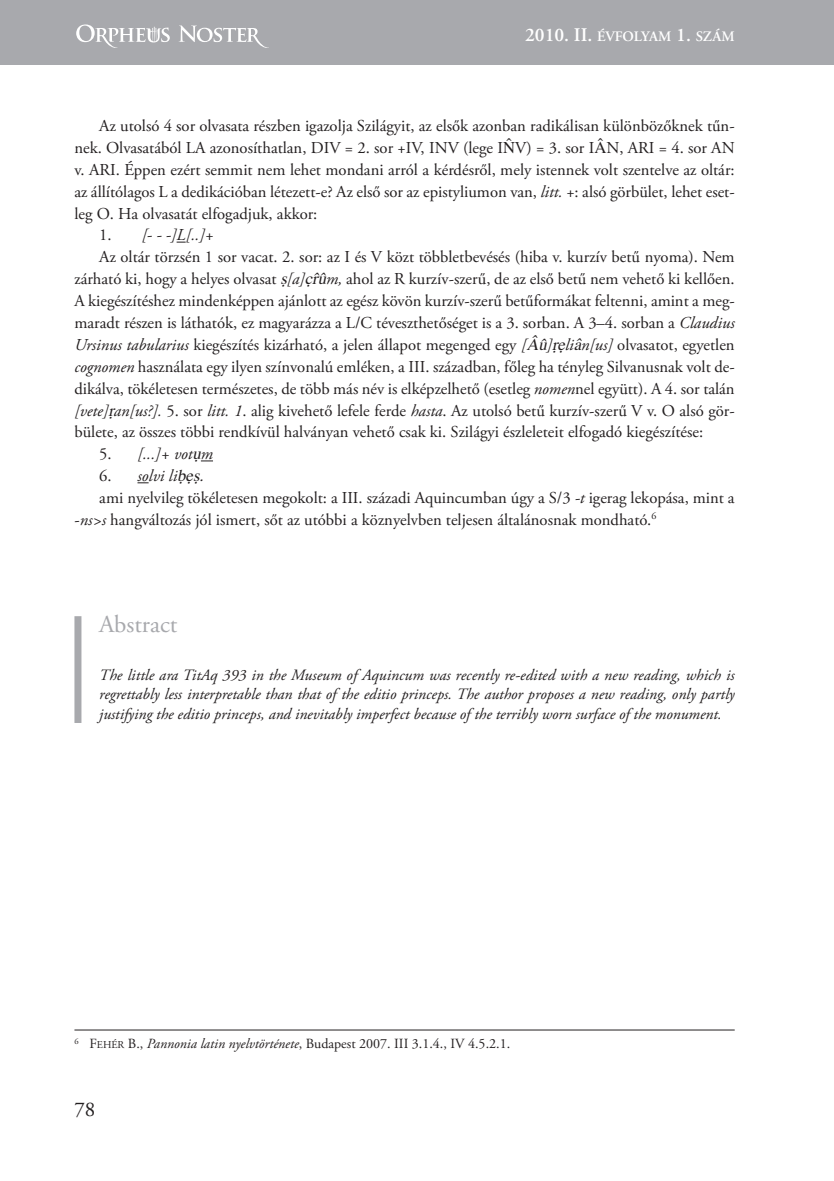
<style>
.page{position:relative;width:834px;height:1181px;background:#fff}
.page>*{position:absolute;margin:0;border:0;box-sizing:border-box;transform-origin:0 0}
.t1{font:24.5px "Adobe Garamond Pro";color:#a8a9ad}
.t2{font:21px "Adobe Garamond Pro";color:#231f20}
.t3{font:16.62px/21.9px "Adobe Garamond Pro";color:#231f20;text-align:justify}
.t4{font:italic 16.62px "Adobe Garamond Pro";color:#231f20}
.t5{font:italic 15.75px/19.2px "Adobe Garamond Pro";color:#231f20;text-align:justify}
.t6{font:600 14.35px "Adobe Garamond Pro";color:#fff}
.t7{font:14px "Adobe Garamond Pro";color:#231f20}
.s1{font-size:19.25px}
.s2{font-family:"Epi Times 3"}
.s3{font-style:italic}
.s4{font-style:normal}
.s5{font-family:"Epi Times 2";font-style:italic}
.s6{font-family:"Epi Times 3";font-style:italic}
.s7{font-family:"Epi Times 2"}
.s8{font-size:10.5px}
</style>
<div class="page">
<svg style="left:201px;top:460px;width:12px;height:1px"></svg>
<svg style="left:137px;top:482px;width:12px;height:1px"></svg>
<div style="left:0;top:0;width:833px;height:64px;background:#a8a9ad"></div>
<svg style="left:179px;top:25px;width:90px;height:23px"></svg>
<svg style="left:76px;top:24px;width:94px;height:24px"></svg>
<hr style="left:74px;top:1029px;width:660px;height:1px;background:#231f20">
<div style="left:74px;top:616px;width:7px;height:107px;background:#a8a9ad"></div>
<p class="t6" style="left:525px;top:31px;width:211px"><span class="s1">2010. II.</span> ÉVFOLYAM <span class="s1">1.</span> SZÁM</p>
<p class="t3" style="left:74px;top:116px;width:661px;text-indent:25px">az utolsó 4 sor olvasata részben igazolja szilágyit, az elsők azonban radikálisan különbözőknek tűn&shy;nek. olvasatából la azonosíthatlan, Div = 2. sor +iv, iNv (lege i<span class="s2">N</span>v) = 3. sor i<span class="s2">A</span>N, aRi = 4. sor aN v. aRi. Éppen ezért semmit nem lehet mondani arról a kérdésről, mely istennek volt szentelve az oltár: az állítólagos l a dedikációban létezett-e? az első sor az epistyliumon van, <span class="s3">litt.</span> +: alsó görbület, lehet eset&shy;leg o. ha olvasatát elfogadjuk, akkor:</p>
<p class="t4" style="left:99px;top:228px;width:116px"><span class="s4">1.</span> [- - -]L[..]+</p>
<p class="t3" style="left:99px;top:247px;width:636px">az oltár törzsén 1 sor vacat. 2. sor: az i és v közt többletbevésés (hiba v. kurzív betű nyoma). Nem</p>
<p class="t3" style="left:74px;top:269px;width:661px">zárható ki, hogy a helyes olvasat <span class="s5">s</span><span class="s3">[a]</span><span class="s5">c</span><span class="s6">ru</span><span class="s3">m,</span> ahol az R kurzív-szerű, de az első betű nem vehető ki kellően.</p>
<p class="t3" style="left:74px;top:291px;width:661px">a kiegészítéshez mindenképpen ajánlott az egész kövön kurzív-szerű betűformákat feltenni, amint a meg-</p>
<p class="t3" style="left:74px;top:313px;width:661px">maradt részen is láthatók, ez magyarázza a l/c téveszthetőséget is a 3. sorban. a 3–4. sorban a <span class="s3">Claudius</span></p>
<p class="t3" style="left:74px;top:335px;width:661px"><span class="s3">Ursinus tabularius</span> kiegészítés kizárható, a jelen állapot megenged egy <span class="s3">[</span><span class="s6">Au</span><span class="s3">]</span><span class="s5">re</span><span class="s3">li</span><span class="s6">a</span><span class="s3">n[us]</span> olvasatot, egyetlen</p>
<p class="t3" style="left:74px;top:357px;width:661px"><span class="s3">cognomen</span> használata egy ilyen színvonalú emléken, a iii. században, főleg ha tényleg silvanusnak volt de-</p>
<p class="t3" style="left:74px;top:379px;width:661px">dikálva, tökéletesen természetes, de több más név is elképzelhető (esetleg <span class="s3">nomen</span>nel együtt). a 4. sor talán</p>
<p class="t3" style="left:74px;top:401px;width:661px"><span class="s3">[vete]</span><span class="s5">r</span><span class="s3">an[us?].</span> 5. sor <span class="s3">litt. 1</span>. alig kivehető lefele ferde <span class="s3">hasta</span>. az utolsó betű kurzív-szerű v v. o alsó gör-</p>
<p class="t3" style="left:74px;top:422px;width:630px">bülete, az összes többi rendkívül halványan vehető csak ki. szilágyi észleleteit elfogadó kiegészítése:</p>
<p class="t4" style="left:99px;top:447px;width:115px"><span class="s4">5.</span> [...]+ vot<span class="s7">u</span>m</p>
<p class="t4" style="left:99px;top:469px;width:111px"><span class="s4">6.</span> solvi li<span class="s7">bes.</span></p>
<p class="t3" style="left:99px;top:488px;width:637px">ami nyelvileg tökéletesen megokolt: a iii. századi aquincumban úgy a s/3 <span class="s3">-t</span> igerag lekopása, mint a</p>
<p class="t3" style="left:74px;top:510px;width:583px">-<span class="s3">ns&gt;s</span> hangváltozás jól ismert, sőt az utóbbi a köznyelvben teljesen általánosnak mondható.<sup>6</sup></p>
<h1 class="t1" style="left:99px;top:614px;width:80px">abstract</h1>
<p class="t5" style="left:99px;top:667px;width:636px">The little ara TitAq 393 in the Museum of Aquincum was recently re-edited with a new reading, which is regrettably less interpretable than that of the editio princeps. The author proposes a new reading, only partly justifying the editio princeps, and inevitably imperfect because of the terribly worn surface of the monument.</p>
<p class="t7" style="left:74px;top:1038px;width:437px"><sup>6</sup> F<span class="s8">ehÉR</span> b., <span class="s3">Pannonia latin nyelvtörténete</span>, budapest 2007. iii 3.1.4., iv 4.5.2.1.</p>
<p class="t2" style="left:74px;top:1100px;width:22px">78</p>
</div>
